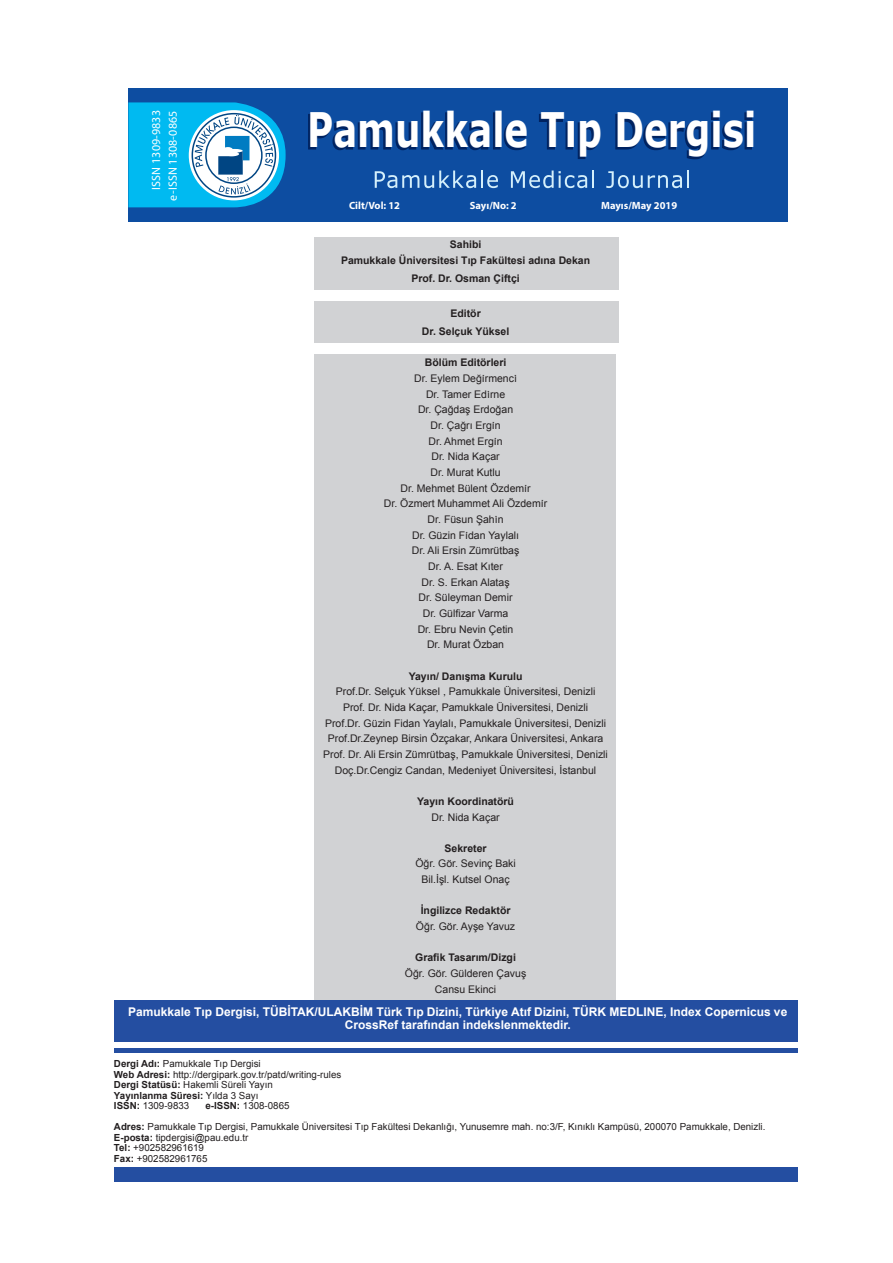
<style>
.page{position:relative;width:893px;height:1263px;background:#fff}
.page>*{position:absolute;margin:0;border:0;box-sizing:border-box;transform-origin:0 0}
.t1{font:700 47.4px "Verdana";color:#fff;scale:.75 1}
.t2{font:700 12px/13.5px "Arial";color:#fff;text-align:center}
.t3{font:12px "Myriad Pro";letter-spacing:.01em;color:#fff}
.t4{font:10.5px/15.6px "Arial";color:#231f20;text-align:center}
.t5{font:700 10.5px/15.6px "Arial";color:#231f20;text-align:center}
.t6{font:700 10.5px "Myriad Pro";color:#fff}
.t7{font:9.75px/10.5px "Arial";color:#231f20}
.s1{font-weight:700}
</style>
<div class="page">
<div style="left:314px;top:354px;width:301px;height:646px;background:#d1d2d4"></div>
<div style="left:314px;top:237px;width:305px;height:52px;background:#d1d2d4"></div>
<div style="left:314px;top:301px;width:305px;height:41px;background:#d1d2d4"></div>
<div style="left:114px;top:1167px;width:684px;height:14px;background:#244ea1"></div>
<div style="left:114px;top:1048px;width:684px;height:5px;background:#244ea1"></div>
<div style="left:114px;top:1000px;width:684px;height:42px;background:#244ea1"></div>
<div style="left:128px;top:88px;width:659px;height:133px;background:#0d4da1"></div>
<svg style="left:308px;top:112px;width:181px;height:39px"></svg>
<div style="left:493px;top:112px;width:7px;height:38px;background:#002361"></div>
<svg style="left:503px;top:121px;width:23px;height:30px"></svg>
<svg style="left:539px;top:114px;width:24px;height:36px"></svg>
<svg style="left:565px;top:122px;width:8px;height:28px"></svg>
<svg style="left:577px;top:121px;width:23px;height:38px"></svg>
<svg style="left:615px;top:112px;width:138px;height:48px"></svg>
<svg style="left:375px;top:170px;width:123px;height:18px"></svg>
<svg style="left:511px;top:170px;width:83px;height:18px"></svg>
<svg style="left:606px;top:170px;width:83px;height:18px"></svg>
<svg style="left:128px;top:102px;width:158px;height:105px;background:#45b8e3"></svg>
<p class="t3" style="left:149px;top:190px;width:81px;rotate:-90deg">ISSN 1309-9833</p>
<p class="t3" style="left:165px;top:201px;width:91px;rotate:-90deg">e-ISSN 1308-0865</p>
<h1 class="t1" style="left:307px;top:99px;width:600px">Pamukkale Tıp Dergisi</h1>
<p class="t6" style="left:349px;top:199px;width:52px">Cilt/Vol: 12</p>
<p class="t6" style="left:470px;top:199px;width:48px">Sayı/No: 2</p>
<p class="t6" style="left:601px;top:199px;width:77px">Mayıs/May 2019</p>
<p class="t5" style="left:341px;top:237px;width:251px">Sahibi<br>Pamukkale Üniversitesi Tıp Fakültesi adına Dekan</p>
<p class="t5" style="left:411px;top:271px;width:110px">Prof. Dr. Osman Çiftçi</p>
<p class="t5" style="left:422px;top:304px;width:89px;line-height:18.6px">Editör<br>Dr. Selçuk Yüksel</p>
<p class="t5" style="left:425px;top:355px;width:83px">Bölüm Editörleri</p>
<p class="t4" style="left:384px;top:371px;width:165px">Dr. Eylem Deği̇rmenci̇<br>Dr. Tamer Edi̇rne<br>Dr. Çağdaş Erdoğan<br>Dr. Çağrı Ergi̇n<br>Dr. Ahmet Ergi̇n<br>Dr. Nida Kaçar<br>Dr. Murat Kutlu<br>Dr. Mehmet Bülent Özdemi̇r<br>Dr. Özmert Muhammet Ali Özdemi̇r<br>Dr. Füsun Şahi̇n<br>Dr. Güzin Fi̇dan Yaylalı<br>Dr. Ali Ersin Zümrütbaş<br>Dr. A. Esat Kıter<br>Dr. S. Erkan Alataş<br>Dr. Süleyman Demir<br>Dr. Gülfizar Varma<br>Dr. Ebru Nevin Çetin<br>Dr. Murat Özban</p>
<p class="t5" style="left:409px;top:668px;width:115px">Yayın/ Danışma Kurulu</p>
<p class="t4" style="left:323px;top:684px;width:286px">Prof.Dr. Selçuk Yüksel , Pamukkale Üniversitesi, Denizli<br>Prof. Dr. Nida Kaçar, Pamukkale Üniversitesi, Denizli<br>Prof.Dr. Güzin Fidan Yaylalı , Pamukkale Üniversitesi, Denizli Prof.Dr.Zeynep Birsin Özçakar, Ankara Üniversitesi, Ankara Prof. Dr. Ali Ersin Zümrütbaş, Pamukkale Üniversitesi, Denizli Doç.Dr.Cengiz Candan, Medeniyet Üniversitesi, İstanbul</p>
<p class="t5" style="left:417px;top:794px;width:98px">Yayın Koordinatörü</p>
<p class="t4" style="left:431px;top:809px;width:70px">Dr. Nida Kaçar</p>
<p class="t5" style="left:445px;top:841px;width:44px">Sekreter</p>
<p class="t4" style="left:415px;top:856px;width:102px">Öğr. Gör. Sevinç Baki<br>Bil.İşl. Kutsel Onaç</p>
<p class="t5" style="left:421px;top:903px;width:91px">İngilizce Redaktör</p>
<p class="t4" style="left:416px;top:919px;width:101px">Öğr. Gör. Ayşe Yavuz</p>
<p class="t5" style="left:415px;top:950px;width:102px">Grafik Tasarım/Dizgi</p>
<p class="t4" style="left:405px;top:966px;width:123px">Öğr. Gör. Gülderen Çavuş<br>Cansu Ekinci</p>
<p class="t2" style="left:128px;top:1005px;width:661px">Pamukkale Tıp Dergisi, TÜBİTAK/ULAKBİM Türk Tıp Dizini, Türkiye Atıf Dizini, TÜRK MEDLINE, Index Copernicus ve<br>CrossRef tarafından indekslenmektedir.</p>
<p class="t7" style="left:114px;top:1058px;width:229px"><span class="s1">Dergi Adı:</span> Pamukkale Tı p Dergisi<br><span class="s1">Web Adresi:</span> http://dergipark.gov.tr/patd/writing-rules <span class="s1">Dergi Statüsü:</span> Hakemli Süreli Yayı n<br><span class="s1">Yayınlanma Süresi:</span> Yı lda 3 Sayı<br><span class="s1">ISSN:</span> 1309-9833</p>
<p class="t7" style="left:114px;top:1095px;width:653px;line-height:21px;text-indent:92px"><span class="s1">e-ISSN:</span> 1308-0865<br><span class="s1">Adres:</span> Pamukkale Tı p Dergisi, Pamukkale Üniversitesi Tı p Fakültesi Dekanlığı , Yunusemre mah. no:3/F, Kı nı klı Kampüsü, 200070 Pamukkale, Denizli.</p>
<p class="t7" style="left:114px;top:1132px;width:136px"><span class="s1">E-posta:</span> tipdergisi@pau.edu.tr<br><span class="s1">Tel:</span> +902582961619<br><span class="s1">Fax:</span> +902582961765</p>
</div>
